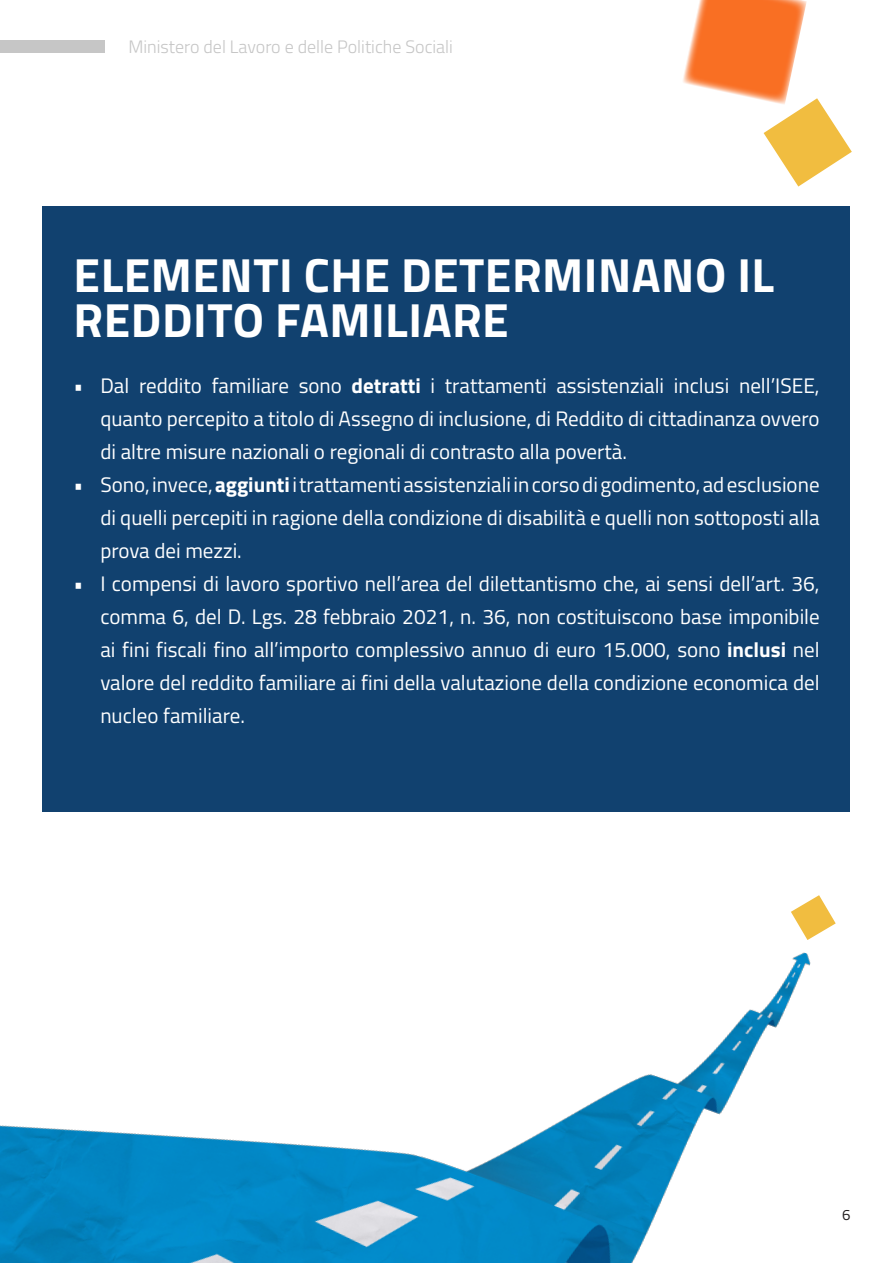
<style>
.page{position:relative;width:893px;height:1263px;background:#fff}
.page>*{position:absolute;margin:0;border:0;box-sizing:border-box;transform-origin:0 0}
.Big_Headline_30_Pt{font:700 48px/45px "Titillium Web";letter-spacing:.01em;color:#fff}
.t1{font:21px/33px "Titillium Web";color:#fff;text-align:justify}
.t2{font:300 18px "Titillium Web";color:#c6c6c6}
.t3{font:15px "Titillium Web";color:#231f20}
.s1{font-weight:700}
</style>
<div class="page">
<svg style="left:683px;top:0;width:169px;height:187px"></svg>
<div style="left:43px;top:206px;width:807px;height:605px;background:#11416f"></div>
<div style="left:0;top:40px;width:105px;height:13px;background:#c6c6c6"></div>
<svg style="left:802px;top:895px;width:34px;height:42px"></svg>
<img style="left:0;top:905px;width:813px;height:358px">
<p class="t2" style="left:128px;top:34px;width:326px">Ministero del Lavoro e delle Politiche Sociali</p>
<p class="Big_Headline_30_Pt" style="left:74px;top:250px;width:702px">ELEMENTI CHE DETERMINANO IL<br>REDDITO FAMILIARE</p>
<p class="t1" style="left:100px;top:368px;width:721px;text-indent:-27px">• Dal reddito familiare sono <span class="s1">detratti</span> i trattamenti assistenziali inclusi nell’ISEE, quanto percepito a titolo di Assegno di inclusione, di Reddito di cittadinanza ovvero di altre misure nazionali o regionali di contrasto alla povertà.</p>
<p class="t1" style="left:100px;top:467px;width:721px;text-indent:-27px">• Sono, invece, <span class="s1">aggiunti</span> i trattamenti assistenziali in corso di godimento, ad esclusione di quelli percepiti in ragione della condizione di disabilità e quelli non sottoposti alla prova dei mezzi.</p>
<p class="t1" style="left:100px;top:566px;width:721px;text-indent:-27px">• I compensi di lavoro sportivo nell’area del dilettantismo che, ai sensi dell’art. 36, comma 6, del D. Lgs. 28 febbraio 2021, n. 36, non costituiscono base imponibile ai fini fiscali fino all’importo complessivo annuo di euro 15.000, sono <span class="s1">inclusi</span> nel valore del reddito familiare ai fini della valutazione della condizione economica del nucleo familiare.</p>
<p class="t3" style="left:842px;top:1204px;width:10px">6</p>
</div>
